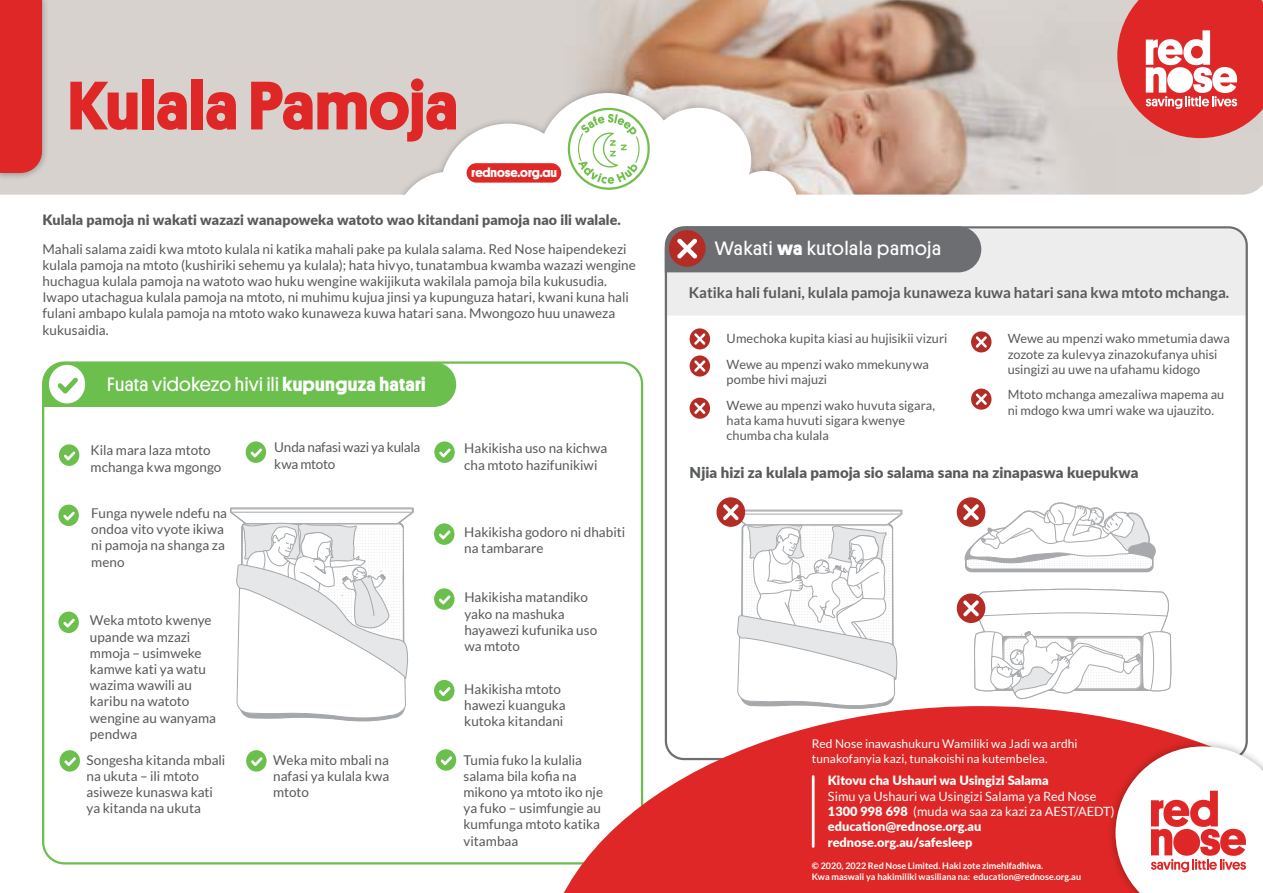
<style>
.page{position:relative;width:1263px;height:893px;background:#fff}
.page>*{position:absolute;margin:0;border:0;box-sizing:border-box;transform-origin:0 0}
.t1{font:700 69px "Platform";color:#de2726}
.t2{font:19.5px "Platform";letter-spacing:.02em;color:#fff}
.t3{font:19.5px "Platform";letter-spacing:.04em;color:#fff}
.t4{font:700 15px "Lato";color:#58595b}
.t5{font:900 15px "Lato";letter-spacing:.005em;color:#58595b}
.t6{font:900 14.25px "Lato";letter-spacing:.01em;color:#58595b}
.t7{font:13.5px/16.2px "Lato";color:#58595b}
.t8{font:13.5px/16.2px "Lato";letter-spacing:-.02em;color:#58595b}
.t9{font:700 13.05px "Platform";color:#fff}
.t10{font:12.75px/15.3px "Lato";letter-spacing:.005em;color:#58595b}
.t11{font:12.75px/15.3px "Lato";color:#fff}
.t12{font:900 12.75px "Lato";color:#fff}
.t13{font:12px/15px "Lato";letter-spacing:.005em;color:#fff}
.t14{font:700 9px/10.8px "Lato";color:#fff}
.s1{font-weight:700}
.s2{font-weight:900}
</style>
<div class="page">
<img style="left:0;top:0;width:1263px;height:195px">
<div style="left:0;top:0;width:48px;height:180px;background:#000;opacity:.34"></div>
<div style="left:0;top:0;width:42px;height:173px;background:#de2726"></div>
<svg style="left:1117px;top:0;width:146px;height:138px;background:#e15c5b"></svg>
<div style="left:1167px;top:67px;width:26px;height:26px;background:#fff;border-radius:50%"></div>
<div style="left:668px;top:229px;width:577px;height:86px;background:#ededee"></div>
<svg style="left:665px;top:226px;width:316px;height:46px;background:#756e71"></svg>
<div style="left:396px;top:86px;width:273px;height:109px;background:#000;opacity:.29"></div>
<div style="left:656px;top:101px;width:148px;height:94px;background:#000;opacity:.2"></div>
<svg style="left:396px;top:93px;width:402px;height:102px"></svg>
<div style="left:467px;top:163px;width:94px;height:20px;background:#e12827;border-radius:10px"></div>
<svg style="left:230px;top:507px;width:184px;height:215px"></svg>
<div style="left:434px;top:588px;width:20px;height:22px;background:#6bbf4d;border-radius:50%"></div>
<svg style="left:439px;top:595px;width:11px;height:9px"></svg>
<div style="left:434px;top:523px;width:20px;height:22px;background:#6bbf4d;border-radius:50%"></div>
<svg style="left:439px;top:530px;width:11px;height:9px"></svg>
<svg style="left:44px;top:362px;width:412px;height:45px;background:#74c358"></svg>
<div style="left:434px;top:441px;width:21px;height:22px;background:#6bbf4d;border-radius:50%"></div>
<svg style="left:439px;top:448px;width:12px;height:10px"></svg>
<div style="left:436px;top:749px;width:20px;height:22px;background:#6bbf4d;border-radius:50%"></div>
<svg style="left:441px;top:756px;width:11px;height:9px"></svg>
<div style="left:60px;top:750px;width:20px;height:22px;background:#6bbf4d;border-radius:50%"></div>
<svg style="left:64px;top:757px;width:12px;height:9px"></svg>
<div style="left:246px;top:750px;width:21px;height:22px;background:#6bbf4d;border-radius:50%"></div>
<svg style="left:251px;top:757px;width:11px;height:9px"></svg>
<div style="left:434px;top:680px;width:20px;height:21px;background:#6bbf4d;border-radius:50%"></div>
<svg style="left:439px;top:687px;width:11px;height:9px"></svg>
<div style="left:58px;top:612px;width:21px;height:21px;background:#6bbf4d;border-radius:50%"></div>
<svg style="left:63px;top:619px;width:12px;height:9px"></svg>
<div style="left:58px;top:505px;width:21px;height:21px;background:#6bbf4d;border-radius:50%"></div>
<svg style="left:63px;top:512px;width:12px;height:9px"></svg>
<div style="left:59px;top:444px;width:20px;height:22px;background:#6bbf4d;border-radius:50%"></div>
<svg style="left:64px;top:451px;width:11px;height:9px"></svg>
<svg style="left:542px;top:706px;width:706px;height:187px;fill:#de2726"></svg>
<hr style="left:812px;top:776px;width:2px;height:70px;background:#fff">
<div style="left:246px;top:441px;width:20px;height:22px;background:#6bbf4d;border-radius:50%"></div>
<svg style="left:251px;top:448px;width:11px;height:10px"></svg>
<div style="left:1107px;top:738px;width:156px;height:155px;background:#000;opacity:.3"></div>
<svg style="left:1115px;top:746px;width:148px;height:147px"></svg>
<div style="left:1173px;top:829px;width:27px;height:27px;background:#de2726;border-radius:50%"></div>
<div style="left:690px;top:328px;width:20px;height:21px;background:#b32c26;border-radius:50%"></div>
<svg style="left:694px;top:333px;width:11px;height:12px"></svg>
<div style="left:971px;top:331px;width:20px;height:21px;background:#b32c26;border-radius:50%"></div>
<svg style="left:976px;top:336px;width:11px;height:12px"></svg>
<div style="left:716px;top:497px;width:29px;height:30px;background:#b32c26;border-radius:50%"></div>
<svg style="left:723px;top:504px;width:179px;height:207px"></svg>
<div style="left:957px;top:593px;width:28px;height:30px;background:#b32c26;border-radius:50%"></div>
<svg style="left:963px;top:588px;width:209px;height:111px"></svg>
<div style="left:690px;top:355px;width:20px;height:22px;background:#b32c26;border-radius:50%"></div>
<svg style="left:694px;top:360px;width:11px;height:12px"></svg>
<div style="left:690px;top:398px;width:20px;height:21px;background:#b32c26;border-radius:50%"></div>
<svg style="left:694px;top:402px;width:11px;height:12px"></svg>
<div style="left:971px;top:389px;width:20px;height:21px;background:#b32c26;border-radius:50%"></div>
<svg style="left:976px;top:393px;width:11px;height:12px"></svg>
<div style="left:957px;top:497px;width:28px;height:30px;background:#b32c26;border-radius:50%"></div>
<svg style="left:963px;top:502px;width:193px;height:70px"></svg>
<h1 class="t1" style="left:68px;top:55px;width:392px">Kulala Pamoja</h1>
<p class="t9" style="left:472px;top:163px;width:87px">rednose.org.au</p>
<p class="t6" style="left:43px;top:209px;width:580px">Kulala pamoja ni wakati wazazi wanapoweka watoto wao kitandani pamoja nao ili walale.</p>
<p class="t7" style="left:43px;top:241px;width:595px">Mahali salama zaidi kwa mtoto kulala ni katika mahali pake pa kulala salama. Red Nose haipendekezi kulala pamoja na mtoto (kushiriki sehemu ya kulala); hata hivyo, tunatambua kwamba wazazi wengine huchagua kulala pamoja na watoto wao huku wengine wakijikuta wakilala pamoja bila kukusudia.<br>Iwapo utachagua kulala pamoja na mtoto, ni muhimu kujua jinsi ya kupunguza hatari, kwani kuna hali fulani ambapo kulala pamoja na mtoto wako kunaweza kuwa hatari sana. Mwongozo huu unaweza kukusaidia.</p>
<h2 class="t2" style="left:107px;top:370px;width:320px">Fuata vidokezo hivi ili <span class="s1">kupunguza hatari</span></h2>
<p class="t7" style="left:91px;top:442px;width:132px">Kila mara laza mtoto mchanga kwa mgongo</p>
<p class="t8" style="left:274px;top:439px;width:148px">Unda nafasi wazi ya kulala kwa mtoto</p>
<p class="t7" style="left:91px;top:505px;width:137px">Funga nywele ndefu na ondoa vito vyote ikiwa ni pamoja na shanga za meno</p>
<p class="t7" style="left:90px;top:612px;width:128px">Weka mtoto kwenye upande wa mzazi mmoja – usimweke kamwe kati ya watu wazima wawili au karibu na watoto wengine au wanyama pendwa</p>
<p class="t7" style="left:87px;top:751px;width:140px">Songesha kitanda mbali na ukuta – ili mtoto asiweze kunaswa kati ya kitanda na ukuta</p>
<p class="t7" style="left:273px;top:751px;width:118px;text-align:justify">Weka mito mbali na nafasi ya kulala kwa mtoto</p>
<p class="t7" style="left:464px;top:440px;width:144px">Hakikisha uso na kichwa cha mtoto hazifunikiwi</p>
<p class="t7" style="left:464px;top:524px;width:162px">Hakikisha godoro ni dhabiti na tambarare</p>
<p class="t7" style="left:464px;top:589px;width:134px">Hakikisha matandiko yako na mashuka hayawezi kufunika uso wa mtoto</p>
<p class="t7" style="left:464px;top:681px;width:103px">Hakikisha mtoto hawezi kuanguka kutoka kitandani</p>
<p class="t7" style="left:463px;top:751px;width:141px">Tumia fuko la kulalia salama bila kofia na mikono ya mtoto iko nje ya fuko – usimfungie au kumfunga mtoto katika vitambaa</p>
<h2 class="t3" style="left:715px;top:234px;width:228px">Wakati <span class="s1">wa</span> kutolala pamoja</h2>
<p class="t4" style="left:689px;top:284px;width:542px">Katika hali fulani, kulala pamoja kunaweza kuwa hatari sana kwa mtoto mchanga.</p>
<p class="t10" style="left:727px;top:326px;width:222px;line-height:25.5px">Umechoka kupita kiasi au hujisikii vizuri<br>Wewe au mpenzi wako mmekunywa</p>
<p class="t10" style="left:727px;top:367px;width:210px;line-height:25.5px">pombe hivi majuzi<br>Wewe au mpenzi wako huvuta sigara,</p>
<p class="t10" style="left:727px;top:413px;width:180px">hata kama huvuti sigara kwenye chumba cha kulala</p>
<p class="t10" style="left:1008px;top:331px;width:224px">Wewe au mpenzi wako mmetumia dawa zozote za kulevya zinazokufanya uhisi usingizi au uwe na ufahamu kidogo</p>
<p class="t10" style="left:1008px;top:387px;width:218px">Mtoto mchanga amezaliwa mapema au ni mdogo kwa umri wake wa ujauzito.</p>
<p class="t5" style="left:690px;top:461px;width:451px">Njia hizi za kulala pamoja sio salama sana na zinapaswa kuepukwa</p>
<p class="t13" style="left:812px;top:736px;width:267px">Red Nose inawashukuru Wamiliki wa Jadi wa ardhi tunakofanyia kazi, tunakoishi na kutembelea.</p>
<p class="t12" style="left:828px;top:771px;width:222px">Kitovu cha Ushauri wa Usingizi Salama</p>
<p class="t11" style="left:828px;top:788px;width:288px">Simu ya Ushauri wa Usingizi Salama ya Red Nose <span class="s2">1300 998 698</span> (muda wa saa za kazi za AEST/AEDT) <span class="s2">education@rednose.org.au rednose.org.au/safesleep</span></p>
<p class="t14" style="left:812px;top:860px;width:271px">© 2020, 2022 Red Nose Limited. Haki zote zimehifadhiwa.<br>Kwa maswali ya hakimiliki wasiliana na: education@rednose.org.au</p>
</div>
